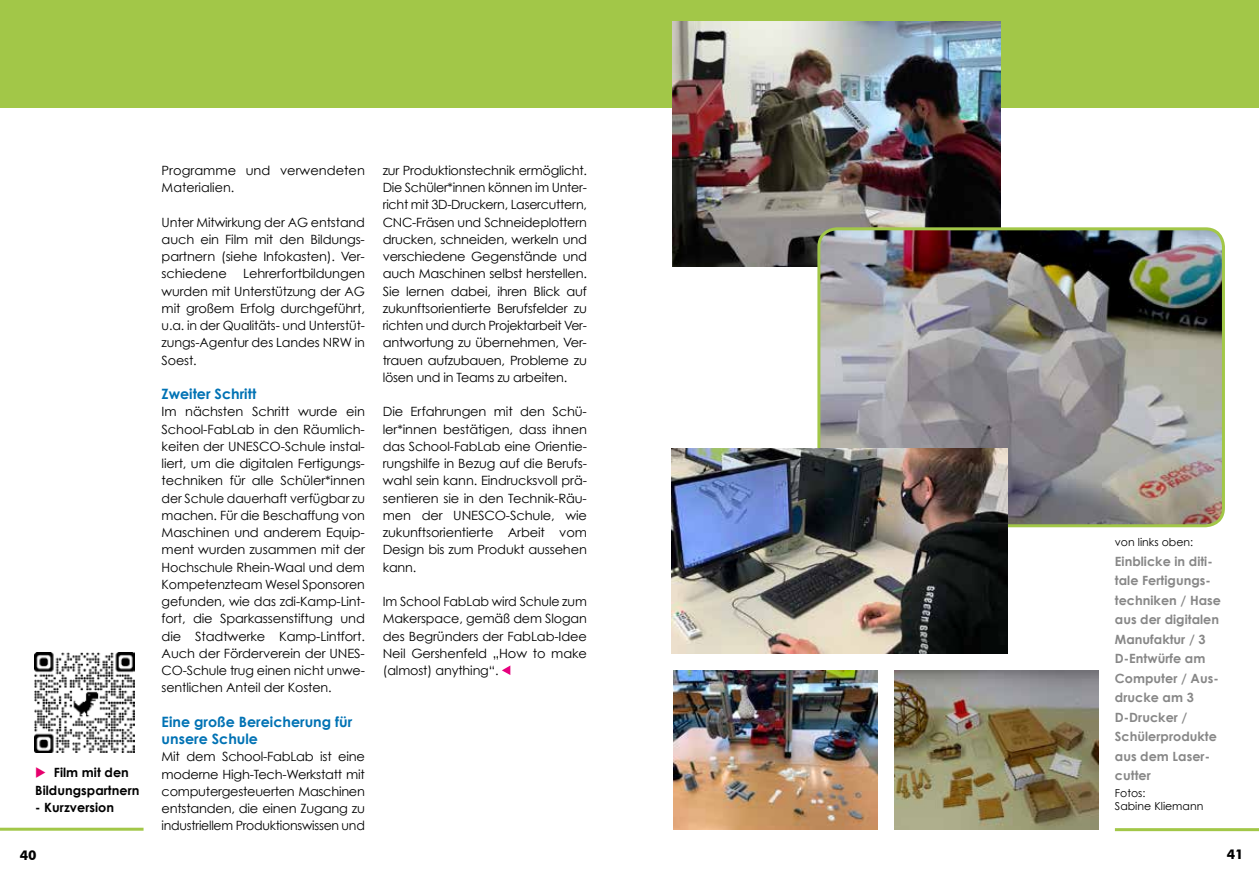
<style>
.page{position:relative;width:1259px;height:893px;background:#fff}
.page>*{position:absolute;margin:0;border:0;box-sizing:border-box;transform-origin:0 0}
.t1{font:700 14.25px/17.2px "Century Gothic";color:#0072b4}
.t2{font:700 13.5px "Futura BT";color:#000}
.t3{font:12.75px/17.2px "Century Gothic";letter-spacing:-.01em;color:#000;text-align:justify}
.t4{font:700 12.75px/19.5px "Century Gothic";letter-spacing:.005em;color:#878787}
.t5{font:700 12.75px/17.2px "Century Gothic";letter-spacing:.005em;color:#000}
.t6{font:10.95px/12.8px "Century Gothic";color:#000}
.s1{color:#e6006d}
</style>
<div class="page">
<hr style="left:0;top:828px;width:144px;height:3px;background:#a2c748">
<hr style="left:1115px;top:828px;width:144px;height:3px;background:#a2c748">
<svg style="left:502px;top:665px;width:8px;height:10px"></svg>
<div style="left:0;top:0;width:1259px;height:107px;background:#a2c748"></div>
<img style="left:672px;top:21px;width:329px;height:245px">
<img style="left:819px;top:229px;width:404px;height:297px">
<div style="left:817px;top:227px;width:408px;height:300px;border:3px solid #a2c748;border-radius:18px"></div>
<img style="left:671px;top:448px;width:336px;height:206px">
<img style="left:673px;top:670px;width:204px;height:159px">
<img style="left:894px;top:670px;width:204px;height:159px">
<img style="left:35px;top:653px;width:100px;height:100px">
<p class="t5" style="left:35px;top:764px;width:106px"><span class="s1">◆</span> Film mit den<br>Bildungspartnern</p>
<p class="t5" style="left:35px;top:798px;width:80px">- Kurzversion</p>
<p class="t3" style="left:162px;top:161px;width:205px">Programme und verwendeten<br>Materialien.</p>
<p class="t3" style="left:162px;top:213px;width:205px">Unter Mitwirkung der AG entstand auch ein Film mit den Bildungs&shy;partnern (siehe Infokasten). Ver&shy;schiedene</p>
<p class="t3" style="left:162px;top:265px;width:205px;text-indent:81px">Lehrerfortbildungen wurden mit Unterstützung der AG mit großem Erfolg durchgeführt, u.a. in der Qualitäts- und Unterstüt&shy;zungs-Agentur des Landes NRW in Soest.</p>
<p class="t1" style="left:162px;top:385px;width:96px">Zweiter Schritt</p>
<p class="t3" style="left:162px;top:403px;width:205px">Im nächsten Schritt wurde ein School-FabLab in den Räumlich&shy;keiten der UNESCO-Schule instal&shy;liert, um die digitalen Fertigungs&shy;techniken für alle Schüler*innen der Schule dauerhaft verfügbar zu machen. Für die Beschaffung von Maschinen und anderem Equip&shy;ment wurden zusammen mit der Hochschule Rhein-Waal und dem Kompetenzteam Wesel Sponsoren gefunden, wie das zdi-Kamp-Lint&shy;fort, die Sparkassenstiftung und die Stadtwerke Kamp-Lintfort.<br>Auch der Förderverein der UNES-CO-Schule trug einen nicht unwe&shy;sentlichen Anteil der Kosten.</p>
<p class="t1" style="left:162px;top:713px;width:192px">Eine große Bereicherung für unsere Schule</p>
<p class="t3" style="left:162px;top:748px;width:205px">Mit dem School-FabLab ist eine moderne High-Tech-Werkstatt mit computergesteuerten Maschinen entstanden, die einen Zugang zu industriellem Produktionswissen und</p>
<p class="t3" style="left:383px;top:161px;width:206px">zur Produktionstechnik ermöglicht.<br>Die Schüler*innen können im Unter&shy;richt mit 3D-Druckern, Lasercuttern, CNC-Fräsen und Schneideplottern drucken, schneiden, werkeln und verschiedene Gegenstände und auch Maschinen selbst herstellen.<br>Sie lernen dabei, ihren Blick auf zukunftsorientierte Berufsfelder zu richten und durch Projektarbeit Ver&shy;antwortung zu übernehmen, Ver&shy;trauen aufzubauen, Probleme zu lösen und in Teams zu arbeiten.</p>
<p class="t3" style="left:383px;top:403px;width:206px">Die Erfahrungen mit den Schü&shy;ler*innen bestätigen, dass ihnen das School-FabLab eine Orientie&shy;rungshilfe in Bezug auf die Berufs&shy;wahl sein kann. Eindrucksvoll prä&shy;sentieren sie in den Technik-Räu&shy;men der UNESCO-Schule, wie zukunftsorientierte Arbeit vom Design bis zum Produkt aussehen kann.</p>
<p class="t3" style="left:383px;top:593px;width:206px">Im School FabLab wird Schule zum Makerspace, gemäß dem Slogan des Begründers der FabLab-Idee Neil Gershenfeld „How to make (almost) anything“.</p>
<p class="t6" style="left:1115px;top:536px;width:80px">von links oben:</p>
<p class="t4" style="left:1115px;top:551px;width:108px">Einblicke in diti&shy;tale Fertigungs&shy;techniken / Hase aus der digitalen<br>Manufaktur / 3<br>D-Entwürfe am<br>Computer / Aus&shy;drucke am 3<br>D-Drucker /<br>Schülerprodukte aus dem Laser&shy;cutter</p>
<p class="t6" style="left:1115px;top:787px;width:90px">Fotos:<br>Sabine Kliemann</p>
<p class="t2" style="left:20px;top:847px;width:18px">40</p>
<p class="t2" style="left:1226px;top:846px;width:18px">41</p>
</div>
